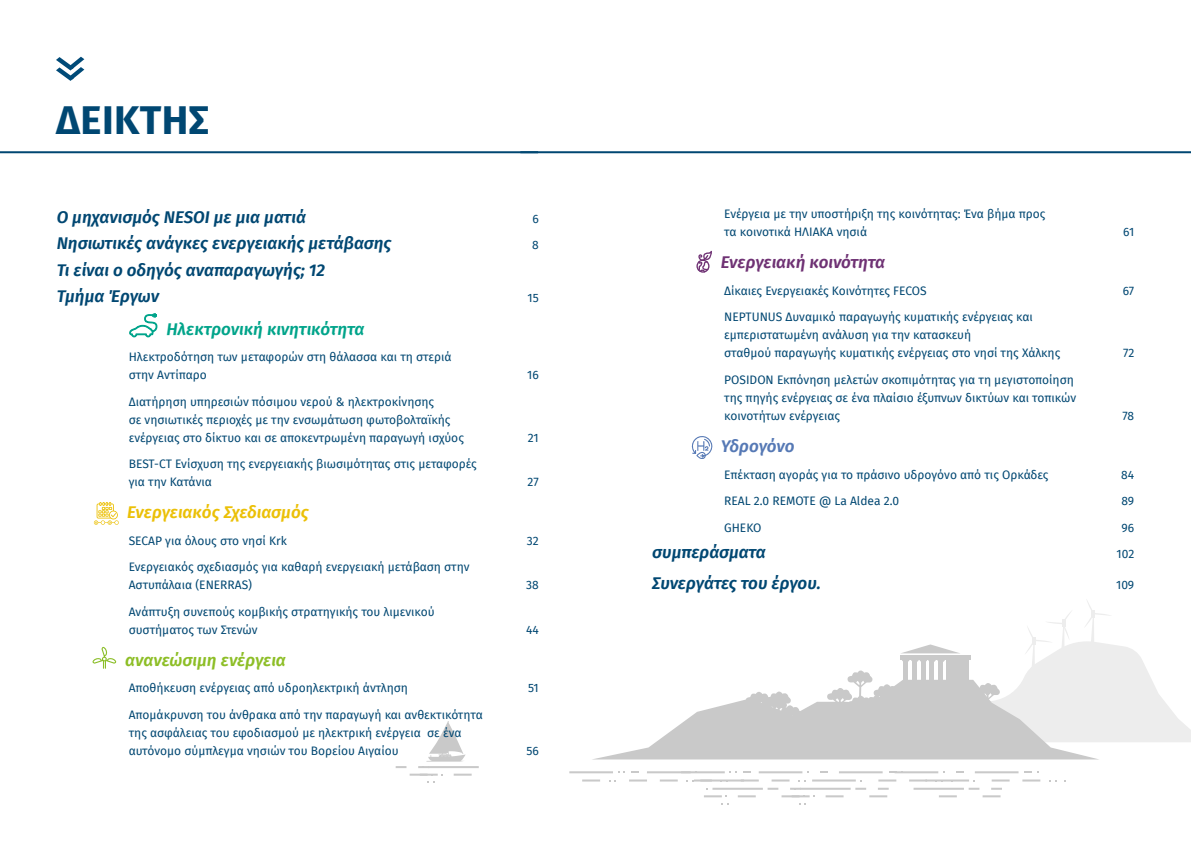
<style>
.page{position:relative;width:1191px;height:842px;background:#fff}
.page>*{position:absolute;margin:0;border:0;box-sizing:border-box;transform-origin:0 0}
.t1{font:700 40px "Fira Sans";letter-spacing:.01em;color:#004772}
.t2{font:italic 600 17px/26.5px "Fira Sans";color:#004772}
.t3{font:italic 600 17px "Fira Sans";color:#00a48a}
.t4{font:italic 600 17px "Fira Sans";letter-spacing:-.005em;color:#ebc007}
.t5{font:italic 600 17px "Fira Sans";letter-spacing:-.005em;color:#6f3274}
.t6{font:italic 600 17px "Fira Sans";letter-spacing:-.005em;color:#8dbe26}
.t7{font:italic 600 17px "Fira Sans";letter-spacing:-.005em;color:#5679b5}
.t8{font:12px/18px "Fira Sans";color:#004772}
</style>
<div class="page">
<svg style="left:743px;top:771px;width:7px;height:2px"></svg>
<svg style="left:839px;top:771px;width:43px;height:2px"></svg>
<svg style="left:771px;top:779px;width:18px;height:2px"></svg>
<svg style="left:704px;top:788px;width:184px;height:9px"></svg>
<svg style="left:812px;top:779px;width:49px;height:2px"></svg>
<svg style="left:878px;top:779px;width:18px;height:2px"></svg>
<svg style="left:913px;top:788px;width:89px;height:9px"></svg>
<svg style="left:909px;top:779px;width:66px;height:2px"></svg>
<svg style="left:991px;top:779px;width:18px;height:2px"></svg>
<svg style="left:1022px;top:779px;width:18px;height:2px"></svg>
<svg style="left:820px;top:771px;width:8px;height:2px"></svg>
<svg style="left:758px;top:771px;width:51px;height:2px"></svg>
<svg style="left:975px;top:771px;width:43px;height:2px"></svg>
<svg style="left:956px;top:771px;width:8px;height:2px"></svg>
<svg style="left:889px;top:771px;width:55px;height:2px"></svg>
<svg style="left:1024px;top:771px;width:14px;height:2px"></svg>
<svg style="left:582px;top:779px;width:18px;height:2px"></svg>
<svg style="left:629px;top:779px;width:18px;height:2px"></svg>
<svg style="left:631px;top:771px;width:8px;height:2px"></svg>
<svg style="left:569px;top:771px;width:56px;height:2px"></svg>
<svg style="left:660px;top:779px;width:18px;height:2px"></svg>
<svg style="left:686px;top:779px;width:73px;height:2px"></svg>
<svg style="left:647px;top:771px;width:90px;height:2px"></svg>
<svg style="left:595px;top:691px;width:502px;height:68px;fill:#c9c9c9"></svg>
<svg style="left:827px;top:601px;width:364px;height:141px"></svg>
<svg style="left:396px;top:766px;width:10px;height:2px"></svg>
<svg style="left:454px;top:774px;width:17px;height:2px"></svg>
<svg style="left:418px;top:721px;width:61px;height:47px"></svg>
<svg style="left:409px;top:774px;width:34px;height:9px"></svg>
<hr style="left:520px;top:151px;width:671px;height:2px;background:#004772">
<hr style="left:0;top:151px;width:538px;height:2px;background:#004772">
<svg style="left:56px;top:57px;width:28px;height:24px"></svg>
<svg style="left:129px;top:313px;width:28px;height:24px"></svg>
<svg style="left:94px;top:502px;width:25px;height:23px"></svg>
<svg style="left:93px;top:647px;width:23px;height:22px"></svg>
<svg style="left:696px;top:251px;width:16px;height:22px"></svg>
<svg style="left:691px;top:436px;width:21px;height:22px"></svg>
<h1 class="t1" style="left:56px;top:87px;width:154px">ΔΕΊΚΤΗΣ</h1>
<h2 class="t2" style="left:57px;top:203px;width:251px">Ο μηχανισμός NESOI με μια ματιά</h2>
<p class="t8" style="left:532px;top:209px;width:8px">6</p>
<h2 class="t2" style="left:57px;top:229px;width:336px">Νησιωτικές ανάγκες ενεργειακής μετάβασης</h2>
<p class="t8" style="left:532px;top:236px;width:8px">8</p>
<h2 class="t2" style="left:57px;top:256px;width:270px">Τι είναι ο οδηγός αναπαραγωγής; 12<br>Τμήμα Έργων</h2>
<p class="t8" style="left:527px;top:289px;width:13px">15</p>
<h2 class="t3" style="left:166px;top:315px;width:200px">Ηλεκτρονική κινητικότητα</h2>
<p class="t8" style="left:129px;top:348px;width:324px">Ηλεκτροδότηση των μεταφορών στη θάλασσα και τη στεριά στην Αντίπαρο</p>
<p class="t8" style="left:129px;top:392px;width:337px">Διατήρηση υπηρεσιών πόσιμου νερού &amp; ηλεκτροκίνησης<br>σε νησιωτικές περιοχές με την ενσωμάτωση φωτοβολταϊκής ενέργειας στο δίκτυο και σε αποκεντρωμένη παραγωγή ισχύος</p>
<p class="t8" style="left:129px;top:455px;width:350px">BEST-CT Ενίσχυση της ενεργειακής βιωσιμότητας στις μεταφορές για την Κατάνια</p>
<p class="t8" style="left:527px;top:366px;width:13px">16</p>
<p class="t8" style="left:528px;top:428px;width:12px">21</p>
<p class="t8" style="left:527px;top:473px;width:13px">27</p>
<h2 class="t4" style="left:127px;top:498px;width:183px">Ενεργειακός Σχεδιασμός</h2>
<p class="t8" style="left:129px;top:531px;width:160px">SECAP για όλους στο νησί Krk</p>
<p class="t8" style="left:527px;top:531px;width:13px">32</p>
<p class="t8" style="left:129px;top:558px;width:342px">Ενεργειακός σχεδιασμός για καθαρή ενεργειακή μετάβαση στην<br>Αστυπάλαια (ENERRAS)</p>
<p class="t8" style="left:526px;top:576px;width:14px">38</p>
<p class="t8" style="left:129px;top:602px;width:307px">Ανάπτυξη συνεπούς κομβικής στρατηγικής του λιμενικού συστήματος των Στενών</p>
<p class="t8" style="left:526px;top:620px;width:14px">44</p>
<h2 class="t6" style="left:125px;top:646px;width:162px">ανανεώσιμη ενέργεια</h2>
<p class="t8" style="left:129px;top:679px;width:281px">Αποθήκευση ενέργειας από υδροηλεκτρική άντληση</p>
<p class="t8" style="left:528px;top:679px;width:12px">51</p>
<p class="t8" style="left:129px;top:705px;width:355px">Απομάκρυνση του άνθρακα από την παραγωγή και ανθεκτικότητα της ασφάλειας του εφοδιασμού με ηλεκτρική ενέργεια σε ένα αυτόνομο σύμπλεγμα νησιών του Βορείου Αιγαίου</p>
<p class="t8" style="left:526px;top:741px;width:14px">56</p>
<p class="t8" style="left:724px;top:205px;width:323px">Ενέργεια με την υποστήριξη της κοινότητας: Ένα βήμα προς τα κοινοτικά ΗΛΙΑΚΑ νησιά</p>
<p class="t8" style="left:1123px;top:223px;width:13px">61</p>
<h2 class="t5" style="left:721px;top:248px;width:166px">Ενεργειακή κοινότητα</h2>
<p class="t8" style="left:724px;top:281px;width:204px">Δίκαιες Ενεργειακές Κοινότητες FECOS</p>
<p class="t8" style="left:1122px;top:281px;width:13px">67</p>
<p class="t8" style="left:724px;top:308px;width:337px">NEPTUNUS Δυναμικό παραγωγής κυματικής ενέργειας και εμπεριστατωμένη ανάλυση για την κατασκευή<br>σταθμού παραγωγής κυματικής ενέργειας στο νησί της Χάλκης</p>
<p class="t8" style="left:1123px;top:344px;width:13px">72</p>
<p class="t8" style="left:724px;top:370px;width:353px">POSIDON Εκπόνηση μελετών σκοπιμότητας για τη μεγιστοποίηση της πηγής ενέργειας σε ένα πλαίσιο έξυπνων δικτύων και τοπικών κοινοτήτων ενέργειας</p>
<p class="t8" style="left:1122px;top:406px;width:13px">78</p>
<h2 class="t7" style="left:721px;top:432px;width:75px">Υδρογόνο</h2>
<p class="t8" style="left:724px;top:465px;width:326px">Επέκταση αγοράς για το πράσινο υδρογόνο από τις Ορκάδες</p>
<p class="t8" style="left:1121px;top:465px;width:14px">84</p>
<p class="t8" style="left:724px;top:492px;width:176px">REAL 2.0 REMOTE @ La Aldea 2.0</p>
<p class="t8" style="left:1121px;top:492px;width:14px">89</p>
<p class="t8" style="left:724px;top:518px;width:39px">GHEKO</p>
<p class="t8" style="left:1121px;top:518px;width:14px">96</p>
<h2 class="t2" style="left:652px;top:538px;width:115px">συμπεράσματα</h2>
<p class="t8" style="left:1116px;top:545px;width:19px">102</p>
<h2 class="t2" style="left:652px;top:568px;width:170px">Συνεργάτες του έργου.</h2>
<p class="t8" style="left:1116px;top:575px;width:20px">109</p>
</div>
